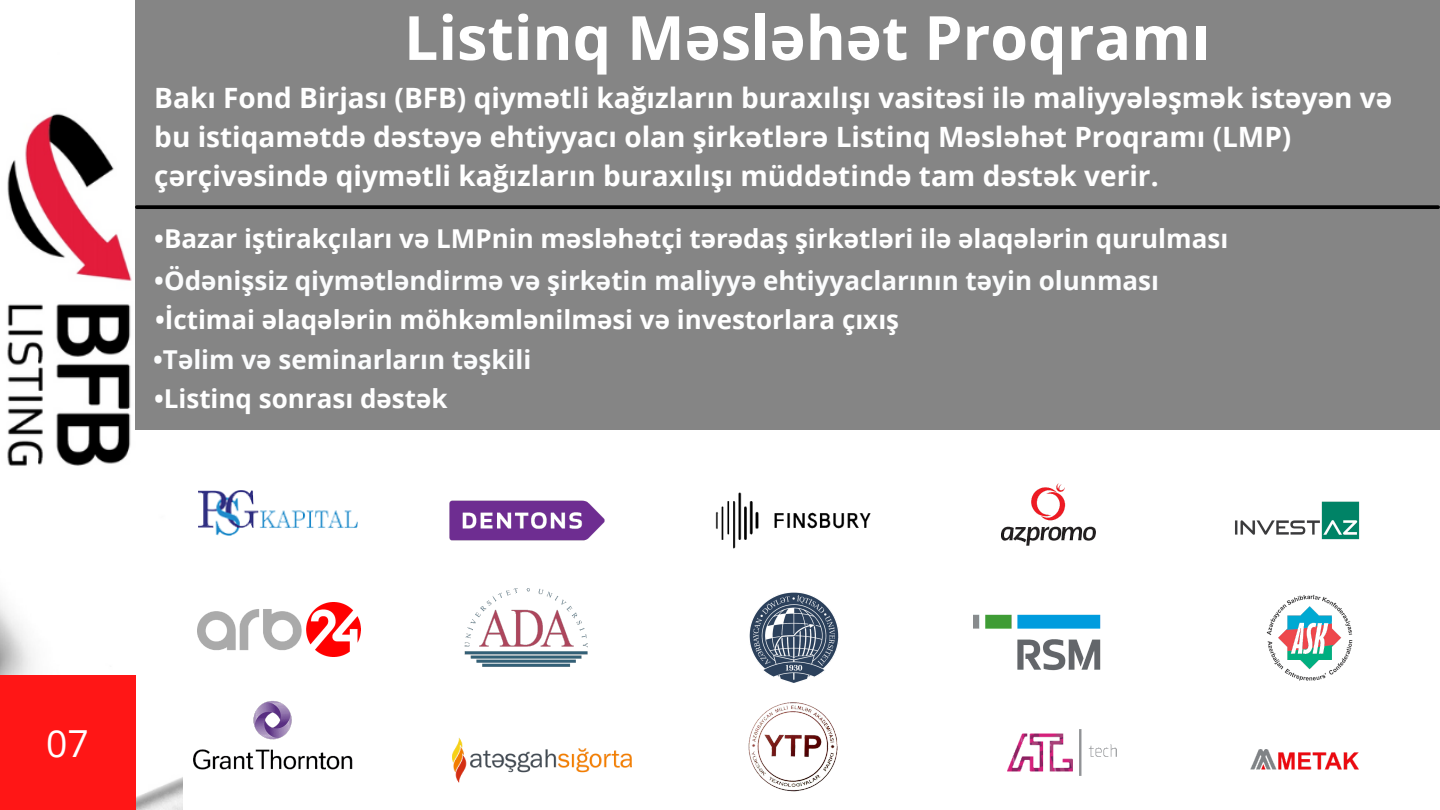
<style>
.page{position:relative;width:1440px;height:810px;background:#fff}
.page>*{position:absolute;margin:0;border:0;box-sizing:border-box;transform-origin:0 0}
.t1{font:700 61px "Open Sans";color:#fff}
.t2{font:37.3px "Open Sans";color:#fff}
.t3{font:700 28px/39px "Open Sans";color:#fff}
.t4{font:700 26px "Open Sans";color:#fff}
.t5{font:700 26px "Open Sans";color:#fbfcfd}
.s1{font-family:"Noto Sans"}
</style>
<div class="page">
<img style="left:0;top:113px;width:182px;height:697px">
<div style="left:0;top:675px;width:135px;height:135px;background:#ff1616"></div>
<div style="left:135px;top:0;width:1305px;height:429px;background:#858585"></div>
<img style="left:197px;top:429px;width:164px;height:107px">
<img style="left:449px;top:500px;width:156px;height:41px">
<img style="left:715px;top:492px;width:156px;height:57px">
<img style="left:1001px;top:483px;width:95px;height:63px">
<img style="left:197px;top:602px;width:164px;height:55px">
<img style="left:464px;top:588px;width:124px;height:79px">
<img style="left:974px;top:614px;width:127px;height:57px">
<img style="left:750px;top:593px;width:88px;height:90px">
<img style="left:193px;top:701px;width:160px;height:69px">
<img style="left:1235px;top:501px;width:125px;height:39px">
<img style="left:748px;top:702px;width:90px;height:90px">
<img style="left:453px;top:738px;width:178px;height:45px">
<img style="left:1007px;top:729px;width:110px;height:47px">
<img style="left:1266px;top:594px;width:87px;height:87px">
<img style="left:1250px;top:749px;width:109px;height:21px">
<svg style="left:137px;top:205px;width:1301px;height:4px;background:#090909"></svg>
<p class="t1" style="left:404px;top:-5px;width:807px">Listinq M<span class="s1">ə</span>sl<span class="s1">ə</span>h<span class="s1">ə</span>t Proqramı</p>
<p class="t3" style="left:154px;top:78px;width:1240px">Bakı Fond Birjası (BFB) qiym<span class="s1">ə</span>tli kağızların buraxılışı vasit<span class="s1">ə</span>si il<span class="s1">ə</span> maliyy<span class="s1">ə</span>l<span class="s1">ə</span>şm<span class="s1">ə</span>k ist<span class="s1">ə</span>y<span class="s1">ə</span>n v<span class="s1">ə </span>bu istiqam<span class="s1">ə</span>td<span class="s1">ə</span> d<span class="s1">ə</span>st<span class="s1">ə</span>y<span class="s1">ə</span> ehtiyyacı olan şirk<span class="s1">ə</span>tl<span class="s1">ə</span>r<span class="s1">ə</span> Listinq M<span class="s1">ə</span>sl<span class="s1">ə</span>h<span class="s1">ə</span>t Proqramı (LMP) ç<span class="s1">ə</span>rçiv<span class="s1">ə</span>sind<span class="s1">ə</span> qiym<span class="s1">ə</span>tli kağızların buraxılışı müdd<span class="s1">ə</span>tind<span class="s1">ə</span> tam d<span class="s1">ə</span>st<span class="s1">ə</span>k verir.</p>
<p class="t4" style="left:154px;top:221px;width:1075px">•Bazar iştirakçıları v<span class="s1">ə</span> LMPnin m<span class="s1">ə</span>sl<span class="s1">ə</span>h<span class="s1">ə</span>tçi t<span class="s1">ə</span>r<span class="s1">ə</span>daş şirk<span class="s1">ə</span>tl<span class="s1">ə</span>ri il<span class="s1">ə ə</span>laq<span class="s1">ə</span>l<span class="s1">ə</span>rin qurulması</p>
<p class="t5" style="left:154px;top:262px;width:1006px">•Öd<span class="s1">ə</span>nişsiz qiym<span class="s1">ə</span>tl<span class="s1">ə</span>ndirm<span class="s1">ə</span> v<span class="s1">ə</span> şirk<span class="s1">ə</span>tin maliyy<span class="s1">ə</span> ehtiyyaclarının t<span class="s1">ə</span>yin olunması</p>
<p class="t4" style="left:155px;top:302px;width:746px">•İctimai <span class="s1">ə</span>laq<span class="s1">ə</span>l<span class="s1">ə</span>rin möhk<span class="s1">ə</span>ml<span class="s1">ə</span>nilm<span class="s1">ə</span>si v<span class="s1">ə</span> investorlara çıxış</p>
<p class="t5" style="left:153px;top:341px;width:380px">•T<span class="s1">ə</span>lim v<span class="s1">ə</span> seminarların t<span class="s1">ə</span>şkili</p>
<p class="t4" style="left:154px;top:380px;width:295px">•Listinq sonrası d<span class="s1">ə</span>st<span class="s1">ə</span>k</p>
<p class="t2" style="left:46px;top:718px;width:44px">07</p>
</div>
